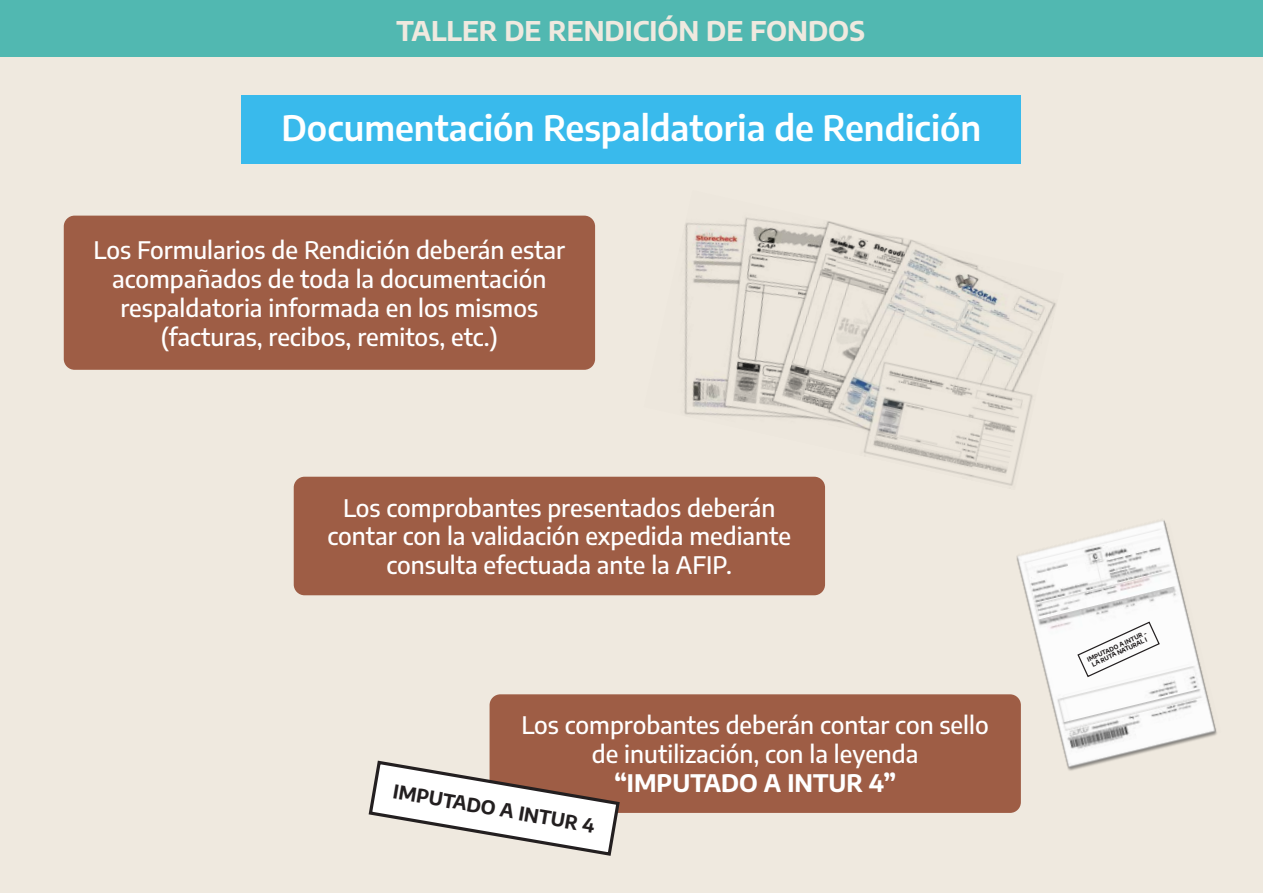
<style>
.page{position:relative;width:1263px;height:893px;background:#efe9df}
.page>*{position:absolute;margin:0;border:0;box-sizing:border-box;transform-origin:0 0}
.t1{font:600 34.8px "Encode Sans";color:#fff}
.t2{font:700 27px "Encode Sans";color:#efe9df}
.t3{font:500 24px/28.8px "Encode Sans";color:#fff;text-align:center}
.t4{font:700 24px "Encode Sans";color:#fff}
.t5{font:700 19.05px "Encode Sans";color:#231f20}
.t6{font:700 6.15px/6.1px "Encode Sans";color:#231f20;text-align:center}
</style>
<div class="page">
<div style="left:0;top:0;width:1263px;height:56px;background:#51b8b1"></div>
<div style="left:242px;top:95px;width:779px;height:69px;background:#39baec"></div>
<div style="left:64px;top:216px;width:531px;height:154px;background:#9e5d45;border-radius:11px"></div>
<div style="left:294px;top:477px;width:531px;height:118px;background:#9e5d45;border-radius:11px"></div>
<div style="left:490px;top:694px;width:531px;height:119px;background:#9e5d45;border-radius:11px"></div>
<img style="left:644px;top:217px;width:412px;height:269px">
<svg style="left:368px;top:759px;width:254px;height:97px"></svg>
<img style="left:1013px;top:520px;width:204px;height:255px">
<svg style="left:1076px;top:621px;width:84px;height:57px;background:#f0f0f0"></svg>
<p class="t2" style="left:396px;top:12px;width:470px">TALLER DE RENDICIÓN DE FONDOS</p>
<h1 class="t1" style="left:281px;top:104px;width:701px">Documentación Respaldatoria de Rendición</h1>
<p class="t3" style="left:94px;top:235px;width:473px">Los Formularios de Rendición deberán estar acompañados de toda la documentación respaldatoria informada en los mismos (facturas, recibos, remitos, etc.)</p>
<p class="t3" style="left:328px;top:492px;width:465px">Los comprobantes presentados deberán contar con la validación expedida mediante consulta efectuada ante la AFIP.</p>
<p class="t3" style="left:521px;top:710px;width:469px">Los comprobantes deberán contar con sello de inutilización, con la leyenda</p>
<p class="t4" style="left:614px;top:766px;width:283px">“IMPUTADO A INTUR 4”</p>
<p class="t5" style="left:396px;top:778px;width:206px;rotate:10deg">IMPUTADO A INTUR 4</p>
<p class="t6" style="left:1086px;top:657px;width:66px;rotate:-25deg">IMPUTADO A INTUR -<br>LA RUTA NATURAL I</p>
</div>
